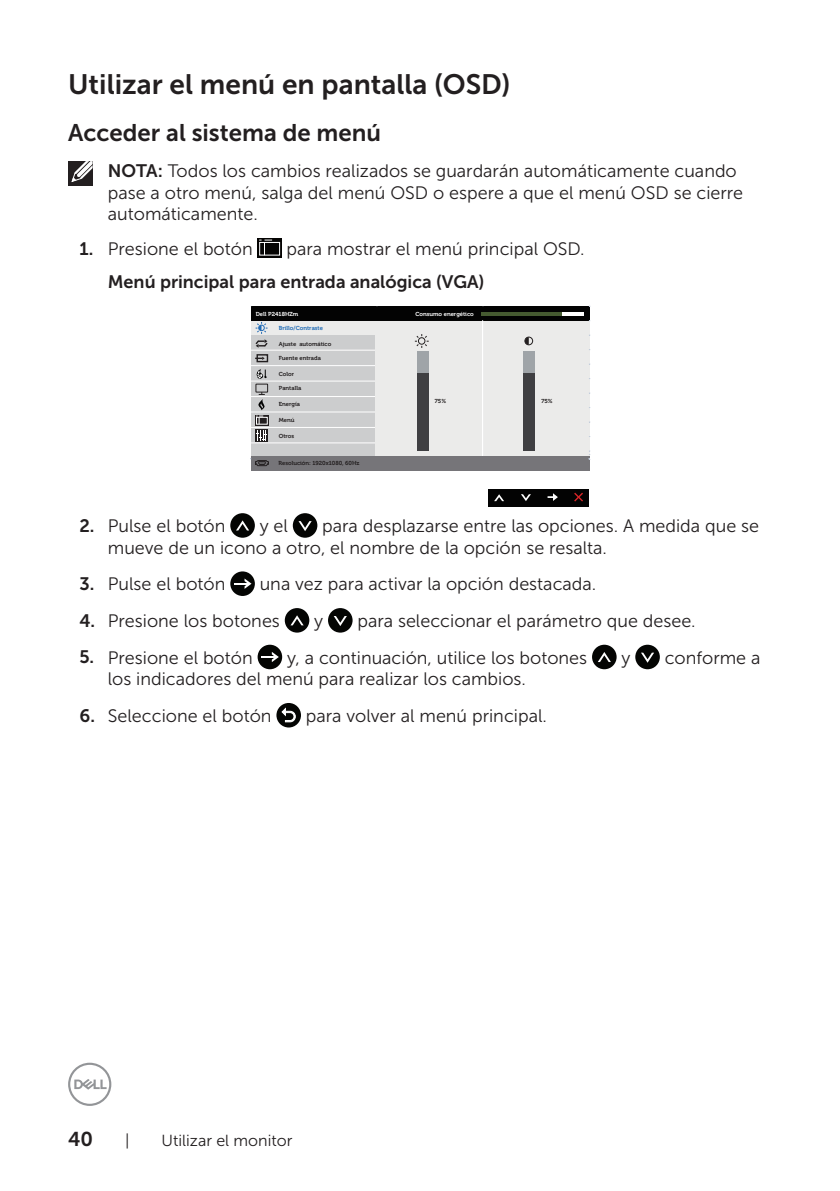
<style>
.page{position:relative;width:840px;height:1191px;background:#fff}
.page>*{position:absolute;margin:0;border:0;box-sizing:border-box;transform-origin:0 0}
.Head_2{font:28px "Museo Sans For Dell 700";color:#231f20}
.Head_3{font:24px "Museo Sans For Dell 700";color:#231f20}
.t1{font:20px "Museo Sans For Dell 700";color:#231f20}
.text{font:18px/21.6px "Museo Sans For Dell 300";color:#231f20}
.text-2{font:18px "Museo Sans For Dell 700";color:#231f20}
.t2{font:16px "Museo Sans For Dell 300";color:#231f20}
.t3{font:700 5.8px "Museo For Dell";color:#231f20}
.t4{font:700 5.8px "Museo For Dell";color:#fff}
.t5{font:700 5.8px "Museo For Dell";color:#1f6bb5}
.s1{font-family:"Museo Sans For Dell 700"}
</style>
<div class="page">
<svg style="left:68px;top:1062px;width:43px;height:44px"></svg>
<div style="left:68px;top:161px;width:24px;height:24px;background:#231f20"></div>
<svg style="left:71px;top:161px;width:22px;height:22px"></svg>
<svg style="left:257px;top:238px;width:24px;height:19px"></svg>
<svg style="left:258px;top:239px;width:22px;height:17px"></svg>
<div style="left:250px;top:335px;width:126px;height:132px;background:#cccdce"></div>
<div style="left:256px;top:354px;width:12px;height:8px;border:1px solid #231f20"></div>
<svg style="left:255px;top:357px;width:9px;height:3px"></svg>
<div style="left:255px;top:430px;width:13px;height:12px;background:#231f20"></div>
<svg style="left:256px;top:431px;width:11px;height:10px"></svg>
<svg style="left:255px;top:415px;width:13px;height:10px"></svg>
<div style="left:256px;top:417px;width:11px;height:7px;border:1px solid #fff"></div>
<svg style="left:256px;top:416px;width:7px;height:8px"></svg>
<div style="left:255px;top:383px;width:13px;height:10px;border:1px solid #231f20"></div>
<svg style="left:256px;top:369px;width:10px;height:10px"></svg>
<svg style="left:257px;top:392px;width:8px;height:18px"></svg>
<hr style="left:249px;top:365px;width:126px;height:1px;background:#fff">
<hr style="left:249px;top:350px;width:126px;height:1px;background:#fff">
<hr style="left:249px;top:381px;width:126px;height:1px;background:#fff">
<hr style="left:249px;top:396px;width:126px;height:1px;background:#fff">
<hr style="left:249px;top:412px;width:126px;height:1px;background:#fff">
<hr style="left:249px;top:427px;width:126px;height:1px;background:#fff">
<hr style="left:249px;top:442px;width:126px;height:1px;background:#fff">
<div style="left:251px;top:321px;width:125px;height:14px;background:#ebebea"></div>
<div style="left:488px;top:489px;width:101px;height:18px;background:#030303"></div>
<svg style="left:494px;top:494px;width:10px;height:7px"></svg>
<svg style="left:521px;top:494px;width:9px;height:7px"></svg>
<svg style="left:547px;top:493px;width:10px;height:8px"></svg>
<div style="left:250px;top:306px;width:339px;height:15px;background:#030303"></div>
<div style="left:375px;top:321px;width:214px;height:146px;background:#ebebea"></div>
<div style="left:250px;top:456px;width:339px;height:15px;background:#767579"></div>
<hr style="left:482px;top:321px;width:1px;height:135px;background:#fff">
<svg style="left:588px;top:450px;width:2px;height:10px"></svg>
<hr style="left:481px;top:312px;width:102px;height:4px;background:#fff">
<hr style="left:481px;top:312px;width:80px;height:4px;background:#465b31">
<svg style="left:255px;top:322px;width:13px;height:26px"></svg>
<div style="left:416px;top:351px;width:12px;height:100px;background:#9fa4a8"></div>
<div style="left:416px;top:373px;width:12px;height:78px;background:#3f3f42"></div>
<div style="left:523px;top:351px;width:11px;height:100px;background:#9fa4a8"></div>
<div style="left:523px;top:373px;width:11px;height:78px;background:#3f3f42"></div>
<svg style="left:414px;top:334px;width:14px;height:14px"></svg>
<div style="left:524px;top:336px;width:9px;height:9px;border:1px solid #231f20;border-radius:50%"></div>
<svg style="left:524px;top:337px;width:4px;height:8px"></svg>
<svg style="left:250px;top:458px;width:19px;height:8px"></svg>
<svg style="left:574px;top:492px;width:9px;height:10px"></svg>
<div style="left:230px;top:513px;width:25px;height:25px;background:#040503;border-radius:50%"></div>
<svg style="left:236px;top:520px;width:13px;height:10px"></svg>
<div style="left:292px;top:513px;width:25px;height:25px;background:#040503;border-radius:50%"></div>
<svg style="left:298px;top:521px;width:13px;height:10px"></svg>
<div style="left:230px;top:571px;width:25px;height:25px;background:#040503;border-radius:50%"></div>
<svg style="left:234px;top:578px;width:17px;height:11px"></svg>
<div style="left:284px;top:608px;width:25px;height:24px;background:#040503;border-radius:50%"></div>
<svg style="left:290px;top:615px;width:13px;height:10px"></svg>
<div style="left:328px;top:608px;width:24px;height:24px;background:#040503;border-radius:50%"></div>
<svg style="left:333px;top:616px;width:14px;height:10px"></svg>
<div style="left:257px;top:644px;width:25px;height:25px;background:#040503;border-radius:50%"></div>
<svg style="left:261px;top:652px;width:18px;height:10px"></svg>
<div style="left:591px;top:644px;width:25px;height:25px;background:#040503;border-radius:50%"></div>
<svg style="left:598px;top:652px;width:12px;height:10px"></svg>
<div style="left:635px;top:644px;width:24px;height:25px;background:#040503;border-radius:50%"></div>
<svg style="left:641px;top:652px;width:12px;height:11px"></svg>
<div style="left:276px;top:703px;width:25px;height:24px;background:#040503;border-radius:50%"></div>
<svg style="left:281px;top:707px;width:15px;height:15px"></svg>
<p class="Head_2" style="left:68px;top:69px;width:444px">Utilizar el menú en pantalla (OSD)</p>
<p class="Head_3" style="left:68px;top:120px;width:314px">Acceder al sistema de menú</p>
<p class="text" style="left:108px;top:160px;width:636px"><span class="s1">NOTA:</span> Todos los cambios realizados se guardarán automáticamente cuando pase a otro menú, salga del menú OSD o espere a que el menú OSD se cierre automáticamente.</p>
<p class="text" style="left:79px;top:238px;width:175px"><span class="s1">1.</span> Presione el botón</p>
<p class="text" style="left:286px;top:238px;width:299px">para mostrar el menú principal OSD.</p>
<p class="text-2" style="left:108px;top:272px;width:378px">Menú principal para entrada analógica (VGA)</p>
<p class="t4" style="left:256px;top:310px;width:44px">Dell P2418HZm</p>
<p class="t4" style="left:415px;top:310px;width:60px">Consumo energético</p>
<p class="t5" style="left:279px;top:325px;width:46px">Brillo/Contraste</p>
<p class="t3" style="left:279px;top:340px;width:54px">Ajuste automático</p>
<p class="t3" style="left:279px;top:355px;width:44px">Fuente entrada</p>
<p class="t3" style="left:279px;top:371px;width:17px">Color</p>
<p class="t3" style="left:279px;top:385px;width:24px">Pantalla</p>
<p class="t3" style="left:279px;top:400px;width:23px">Energía</p>
<p class="t3" style="left:279px;top:417px;width:17px">Menú</p>
<p class="t3" style="left:279px;top:432px;width:17px">Otros</p>
<p class="t3" style="left:278px;top:460px;width:82px">Resolución: 1920x1080, 60Hz</p>
<p class="t3" style="left:434px;top:397px;width:13px">75%</p>
<p class="t3" style="left:541px;top:397px;width:13px">75%</p>
<p class="text" style="left:79px;top:515px;width:147px"><span class="s1">2.</span> Pulse el botón</p>
<p class="text" style="left:259px;top:515px;width:30px">y el</p>
<p class="text" style="left:108px;top:515px;width:652px;text-indent:214px">para desplazarse entre las opciones. A medida que se mueve de un icono a otro, el nombre de la opción se resalta.</p>
<p class="text" style="left:79px;top:573px;width:147px"><span class="s1">3.</span> Pulse el botón</p>
<p class="text" style="left:259px;top:573px;width:338px">una vez para activar la opción destacada.</p>
<p class="text" style="left:79px;top:610px;width:202px"><span class="s1">4.</span> Presione los botones</p>
<p class="text" style="left:314px;top:610px;width:10px">y</p>
<p class="text" style="left:357px;top:610px;width:339px">para seleccionar el parámetro que desee.</p>
<p class="text" style="left:79px;top:647px;width:175px"><span class="s1">5.</span> Presione el botón</p>
<p class="text" style="left:287px;top:647px;width:301px">y, a continuación, utilice los botones</p>
<p class="text" style="left:621px;top:647px;width:10px">y</p>
<p class="text" style="left:664px;top:647px;width:97px">conforme a</p>
<p class="text" style="left:108px;top:668px;width:419px">los indicadores del menú para realizar los cambios.</p>
<p class="text" style="left:79px;top:705px;width:193px"><span class="s1">6.</span> Seleccione el botón</p>
<p class="text" style="left:306px;top:705px;width:242px">para volver al menú principal.</p>
<p class="t1" style="left:68px;top:1127px;width:26px">40</p>
<p class="t2" style="left:125px;top:1131px;width:6px">|</p>
<p class="t2" style="left:161px;top:1131px;width:132px">Utilizar el monitor</p>
</div>
